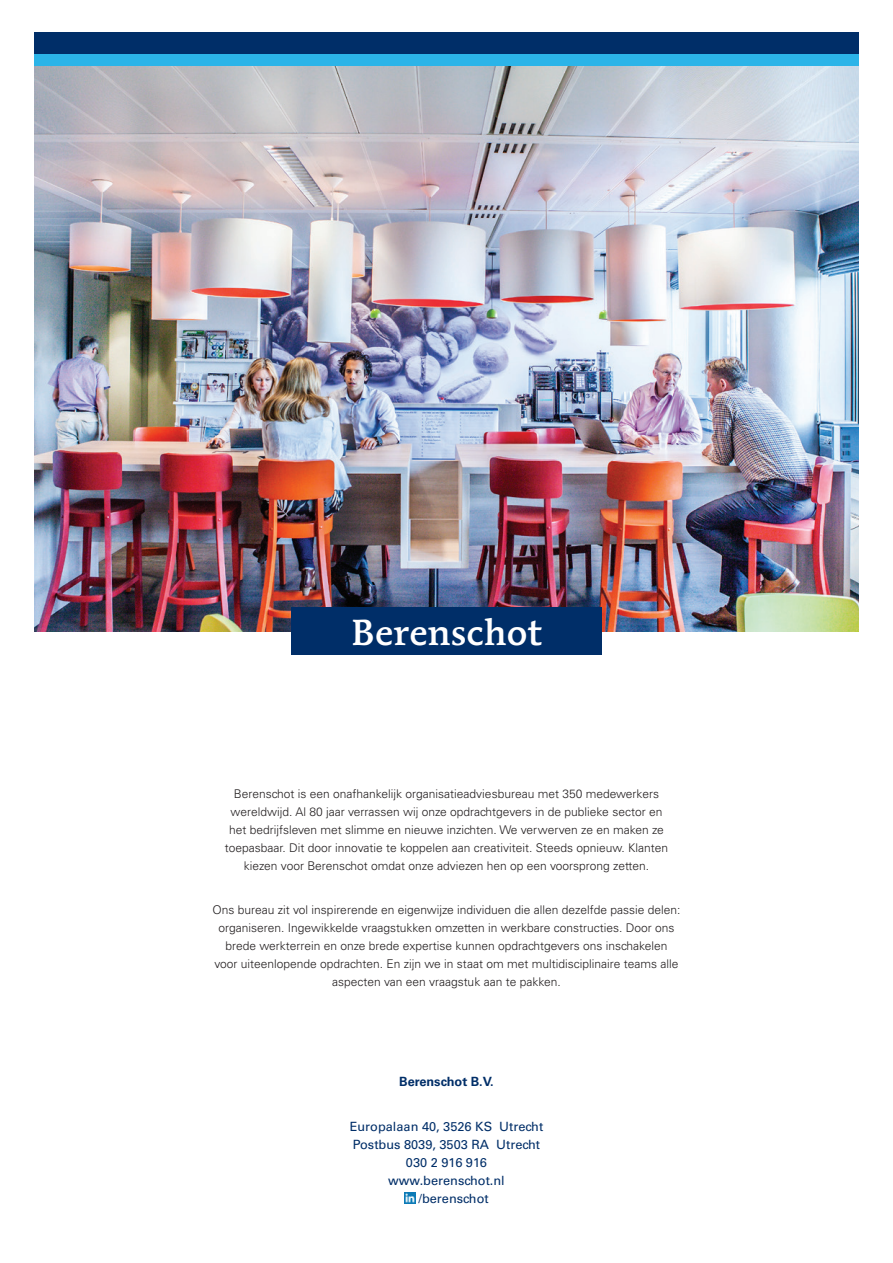
<style>
.page{position:relative;width:893px;height:1263px;background:#fff}
.page>*{position:absolute;margin:0;border:0;box-sizing:border-box;transform-origin:0 0}
.t1{font:500 36px "Mendoza Roman Std";letter-spacing:.01em;color:#fff}
.t2{font:12.75px "Univers LT Std";color:#002e68}
.t3{font:700 12.75px "Univers LT Std";color:#002e68}
.t4{font:300 12px/18px "Univers LT Std";color:#231f20;text-align:center}
</style>
<div class="page">
<img style="left:34px;top:65px;width:825px;height:566px">
<div style="left:291px;top:608px;width:310px;height:47px;background:#002e68"></div>
<svg style="left:404px;top:1192px;width:11px;height:11px"></svg>
<div style="left:34px;top:33px;width:825px;height:21px;background:#002e68"></div>
<div style="left:34px;top:54px;width:825px;height:11px;background:#2bb4e8"></div>
<h1 class="t1" style="left:351px;top:610px;width:191px">Berenschot</h1>
<p class="t4" style="left:225px;top:784px;width:445px">Berenschot is een onafhankelijk organisatieadviesbureau met 350 medewerkers wereldwijd. Al 80 jaar verrassen wij onze opdrachtgevers in de publieke sector en het bedrijfsleven met slimme en nieuwe inzichten. We verwerven ze en maken ze toepasbaar. Dit door innovatie te koppelen aan creativiteit. Steeds opnieuw. Klanten kiezen voor Berenschot omdat onze adviezen hen op een voorsprong zetten.</p>
<p class="t4" style="left:213px;top:901px;width:469px">Ons bureau zit vol inspirerende en eigenwijze individuen die allen dezelfde passie delen: organiseren. Ingewikkelde vraagstukken omzetten in werkbare constructies. Door ons brede werkterrein en onze brede expertise kunnen opdrachtgevers ons inschakelen voor uiteenlopende opdrachten. En zijn we in staat om met multidisciplinaire teams alle aspecten van een vraagstuk aan te pakken.</p>
<p class="t3" style="left:399px;top:1074px;width:96px">Berenschot B.V.</p>
<p class="t2" style="left:350px;top:1119px;width:195px">Europalaan 40, 3526 KS Utrecht</p>
<p class="t2" style="left:353px;top:1137px;width:189px">Postbus 8039, 3503 RA Utrecht</p>
<p class="t2" style="left:406px;top:1155px;width:83px">030 2 916 916</p>
<p class="t2" style="left:388px;top:1173px;width:118px">www.berenschot.nl</p>
<p class="t2" style="left:419px;top:1191px;width:72px">/berenschot</p>
</div>
